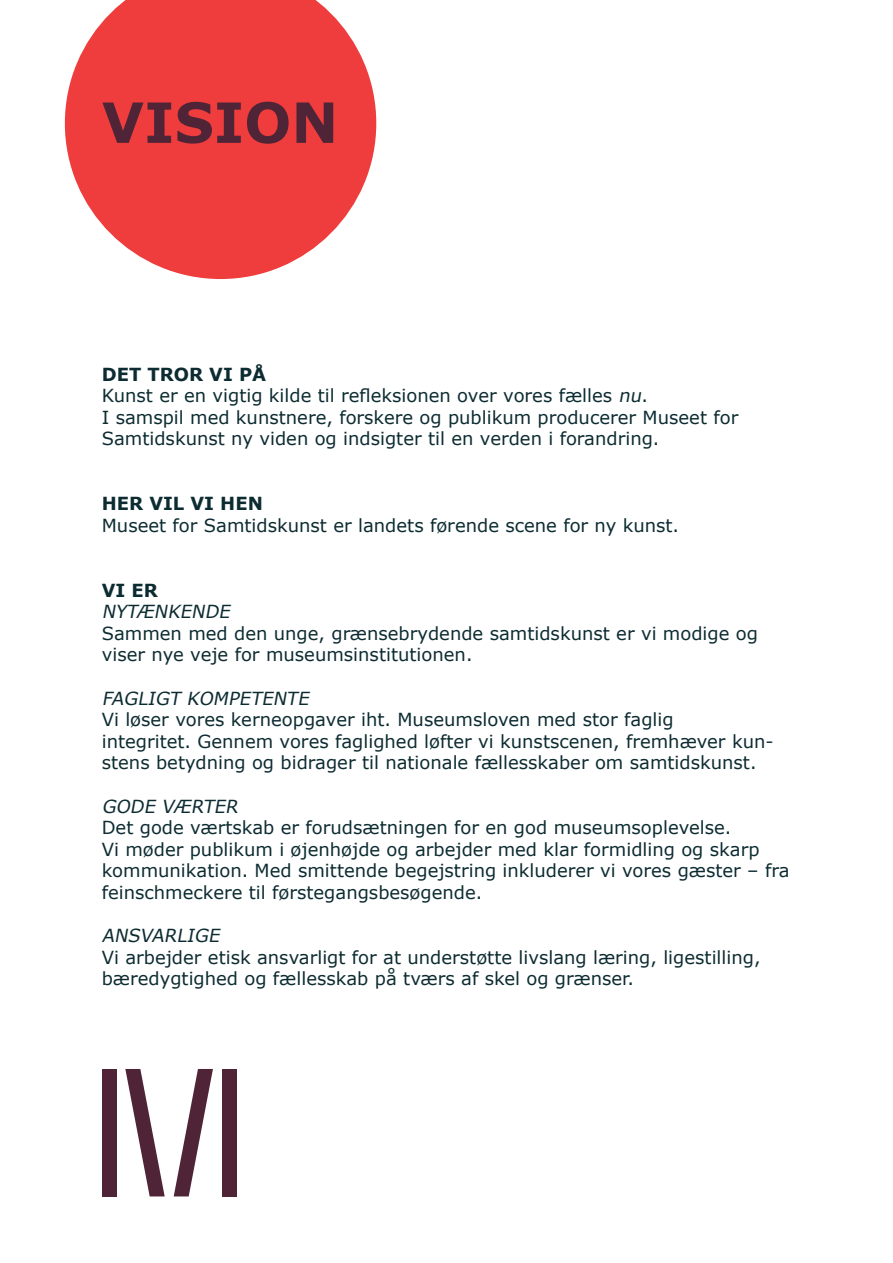
<style>
.page{position:relative;width:893px;height:1263px;background:#fff}
.page>*{position:absolute;margin:0;border:0;box-sizing:border-box;transform-origin:0 0}
.t1{font:700 55.5px "Verdana";color:#4f2437}
.t2{font:18px/21.6px "Verdana";color:#0d2c32}
.t3{font:italic 18px "Verdana";color:#0d2c32}
.t4{font:700 18px "Verdana";color:#0d2c32}
.s1{font-style:italic}
</style>
<div class="page">
<svg style="left:65px;top:0;width:311px;height:279px;fill:#ee3d3c"></svg>
<div style="left:222px;top:1069px;width:15px;height:127px;background:#4f2437"></div>
<div style="left:102px;top:1069px;width:14px;height:127px;background:#4f2437"></div>
<svg style="left:125px;top:1069px;width:40px;height:127px"></svg>
<svg style="left:174px;top:1069px;width:39px;height:127px"></svg>
<p class="t1" style="left:102px;top:83px;width:238px">VISION</p>
<p class="t4" style="left:102px;top:361px;width:166px">DET TROR VI PÅ</p>
<p class="t2" style="left:102px;top:385px;width:548px">Kunst er en vigtig kilde til refleksionen over vores fælles <span class="s1">nu</span>.</p>
<p class="t2" style="left:102px;top:406px;width:638px">I samspil med kunstnere, forskere og publikum producerer Museet for<br>Samtidskunst ny viden og indsigter til en verden i forandring.</p>
<p class="t4" style="left:102px;top:491px;width:163px">HER VIL VI HEN</p>
<p class="t2" style="left:102px;top:514px;width:579px">Museet for Samtidskunst er landets førende scene for ny kunst.</p>
<p class="t4" style="left:102px;top:577px;width:58px">VI ER</p>
<p class="t3" style="left:102px;top:599px;width:134px">NYTÆNKENDE</p>
<p class="t2" style="left:102px;top:622px;width:658px">Sammen med den unge, grænsebrydende samtidskunst er vi modige og viser nye veje for museumsinstitutionen.</p>
<p class="t3" style="left:102px;top:686px;width:213px">FAGLIGT KOMPETENTE</p>
<p class="t2" style="left:102px;top:709px;width:573px">Vi løser vores kerneopgaver iht. Museumsloven med stor faglig</p>
<p class="t2" style="left:102px;top:730px;width:673px">integritet. Gennem vores faglighed løfter vi kunstscenen, fremhæver kun&shy;stens betydning og bidrager til nationale fællesskaber om samtidskunst.</p>
<p class="t3" style="left:102px;top:794px;width:142px">GODE VÆRTER</p>
<p class="t2" style="left:102px;top:817px;width:631px">Det gode værtskab er forudsætningen for en god museumsoplevelse.</p>
<p class="t2" style="left:102px;top:838px;width:689px">Vi møder publikum i øjenhøjde og arbejder med klar formidling og skarp kommunikation. Med smittende begejstring inkluderer vi vores gæster – fra feinschmeckere til førstegangsbesøgende.</p>
<p class="t3" style="left:102px;top:923px;width:123px">ANSVARLIGE</p>
<p class="t2" style="left:102px;top:946px;width:660px">Vi arbejder etisk ansvarligt for at understøtte livslang læring, ligestilling, bæredygtighed og fællesskab på tværs af skel og grænser.</p>
</div>
